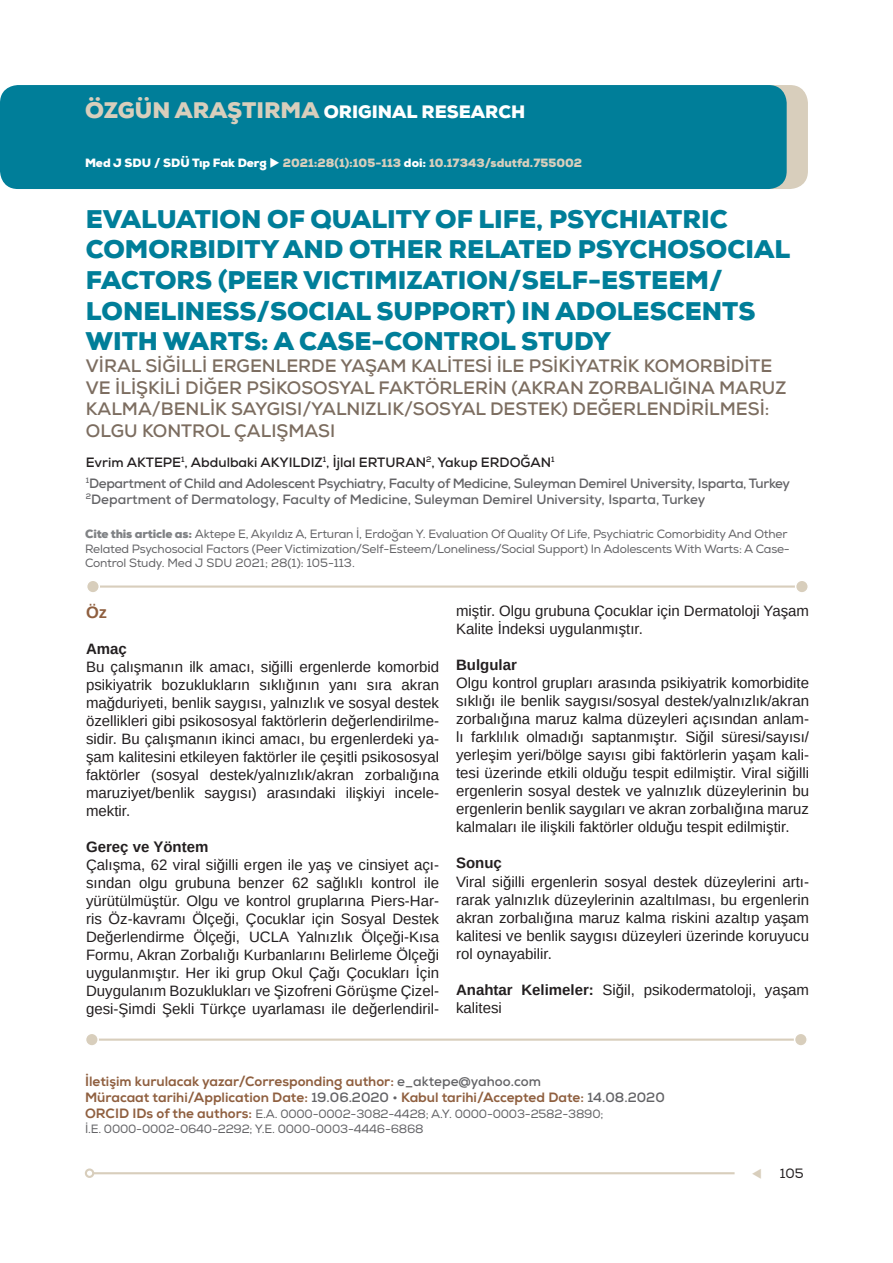
<style>
.page{position:relative;width:893px;height:1263px;background:#fff}
.page>*{position:absolute;margin:0;border:0;box-sizing:border-box;transform-origin:0 0}
.t1{font:900 25.5px/30.6px "Nexa";color:#007e99}
.t2{font:700 18px/21.6px "Nexa";color:#7c6d60}
.t3{font:900 18px "Nexa";color:#fff}
.t4{font:700 16.5px "Arimo";color:#8f5f3f}
.t5{font:15px/18px "Arimo";color:#231f20;text-align:justify}
.t6{font:700 15px "Arimo";color:#231f20}
.t7{font:700 13.5px/20.7px "Nexa";letter-spacing:-.01em;color:#636366}
.t8{font:800 13.5px/16.2px "Nexa";color:#8f5f3f}
.t9{font:13.5px "Nexa";color:#231f20}
.t10{font:12px/14.4px "Nexa";letter-spacing:-.015em;color:#636366}
.t11{font:900 12px "Nexa";color:#d8cebc}
.s1{font-size:22.5px;color:#d8cebc}
.s2{color:#fff}
.s3{color:#231f20}
.s4{font-weight:900;color:#808285}
.s5{font-weight:700}
.s6{font-weight:700;color:#636366}
.s7{font-weight:800;font-size:13.5px;color:#8f5f3f}
.s8{color:#d8cebc}
</style>
<div class="page">
<hr style="left:93px;top:1172px;width:642px;height:2px;background:#d8cebc">
<div style="left:85px;top:1168px;width:9px;height:10px;border:2px solid #d8cebc;border-radius:50%"></div>
<div style="left:16px;top:85px;width:792px;height:104px;background:#d8cebc;border-radius:18px"></div>
<div style="left:0;top:85px;width:787px;height:104px;background:#007e99;border-radius:18px"></div>
<hr style="left:90px;top:1038px;width:715px;height:3px;background:#d8cebc">
<div style="left:86px;top:1033px;width:12px;height:13px;background:#d8cebc;border-radius:50%"></div>
<div style="left:85px;top:1032px;width:14px;height:15px;border:2px solid #fff;border-radius:50%"></div>
<div style="left:794px;top:1033px;width:13px;height:13px;background:#d8cebc;border-radius:50%"></div>
<div style="left:794px;top:1032px;width:14px;height:15px;border:2px solid #fff;border-radius:50%"></div>
<hr style="left:91px;top:585px;width:715px;height:3px;background:#d8cebc">
<div style="left:87px;top:580px;width:12px;height:13px;background:#d8cebc;border-radius:50%"></div>
<div style="left:86px;top:579px;width:14px;height:15px;border:2px solid #fff;border-radius:50%"></div>
<div style="left:796px;top:580px;width:12px;height:13px;background:#d8cebc;border-radius:50%"></div>
<div style="left:795px;top:579px;width:14px;height:15px;border:2px solid #fff;border-radius:50%"></div>
<p class="t3" style="left:85px;top:100px;width:442px"><span class="s1">ÖZGÜN ARAŞTIRMA</span> ORIGINAL RESEARCH</p>
<p class="t11" style="left:85px;top:155px;width:499px"><span class="s2">Med J SDU / SDÜ Tıp Fak Derg</span> <span class="s2">◆</span> 2021:28(1):105-113 <span class="s2">doi:</span> 10.17343/sdutfd.755002</p>
<h1 class="t1" style="left:86px;top:204px;width:706px">EVALUATION OF QUALITY OF LIFE, PSYCHIATRIC COMORBIDITY AND OTHER RELATED PSYCHOSOCIAL FACTORS (PEER VICTIMIZATION/SELF-ESTEEM/ LONELINESS/SOCIAL SUPPORT) IN ADOLESCENTS WITH WARTS: A CASE-CONTROL STUDY</h1>
<p class="t2" style="left:86px;top:355px;width:702px">VİRAL SİĞİLLİ ERGENLERDE YAŞAM KALİTESİ İLE PSİKİYATRİK KOMORBİDİTE VE İLİŞKİLİ DİĞER PSİKOSOSYAL FAKTÖRLERİN (AKRAN ZORBALIĞINA MARUZ KALMA/BENLİK SAYGISI/YALNIZLIK/SOSYAL DESTEK) DEĞERLENDİRİLMESİ:<br>OLGU KONTROL ÇALIŞMASI</p>
<p class="t7" style="left:86px;top:452px;width:706px"><span class="s3">Evrim AKTEPE</span><sup>1</sup><span class="s3">, Abdulbaki AKYILDIZ</span><sup>1</sup><span class="s3">, İjlal ERTURAN</span><sup>2</sup><span class="s3">, Yakup ERDOĞAN</span><sup>1<br></sup><sup>1</sup>Department of Child and Adolescent Psychiatry, Faculty of Medicine, Suleyman Demirel University, Isparta, Turkey</p>
<p class="t7" style="left:86px;top:489px;width:621px"><sup>2</sup>Department of Dermatology, Faculty of Medicine, Suleyman Demirel University, Isparta, Turkey</p>
<p class="t10" style="left:85px;top:527px;width:706px"><span class="s4">Cite this article as:</span> Aktepe E, Akyıldız A, Erturan İ, Erdoğan Y. Evaluation Of Quality Of Life, Psychiatric Comorbidity And Other<br>Related Psychosocial Factors (Peer Victimization/Self-Esteem/Loneliness/Social Support) In Adolescents With Warts: A Case-<br>Control Study. Med J SDU 2021; 28(1): 105-113.</p>
<p class="t4" style="left:86px;top:600px;width:23px">Öz</p>
<p class="t6" style="left:86px;top:638px;width:42px">Amaç</p>
<p class="t5" style="left:86px;top:657px;width:354px">Bu çalışmanın ilk amacı, siğilli ergenlerde komorbid psikiyatrik bozuklukların sıklığının yanı sıra akran mağduriyeti, benlik saygısı, yalnızlık ve sosyal destek özellikleri gibi psikososyal faktörlerin değerlendirilme&shy;sidir. Bu çalışmanın ikinci amacı, bu ergenlerdeki ya&shy;şam kalitesini etkileyen faktörler ile çeşitli psikososyal faktörler (sosyal destek/yalnızlık/akran zorbalığına maruziyet/benlik saygısı) arasındaki ilişkiyi incele&shy;mektir.</p>
<p class="t6" style="left:86px;top:836px;width:124px">Gereç ve Yöntem</p>
<p class="t5" style="left:86px;top:855px;width:354px">Çalışma, 62 viral siğilli ergen ile yaş ve cinsiyet açı&shy;sından olgu grubuna benzer 62 sağlıklı kontrol ile yürütülmüştür. Olgu ve kontrol gruplarına Piers-Har&shy;ris Öz-kavramı Ölçeği, Çocuklar için Sosyal Destek Değerlendirme Ölçeği, UCLA Yalnızlık Ölçeği-Kısa Formu, Akran Zorbalığı Kurbanlarını Belirleme Ölçeği uygulanmıştır. Her iki grup Okul Çağı Çocukları İçin Duygulanım Bozuklukları ve Şizofreni Görüşme Çizel&shy;gesi-Şimdi Şekli Türkçe uyarlaması ile değerlendiril-</p>
<p class="t5" style="left:456px;top:602px;width:354px">miştir. Olgu grubuna Çocuklar için Dermatoloji Yaşam<br>Kalite İndeksi uygulanmıştır.</p>
<p class="t6" style="left:456px;top:655px;width:62px">Bulgular</p>
<p class="t5" style="left:456px;top:674px;width:354px">Olgu kontrol grupları arasında psikiyatrik komorbidite sıklığı ile benlik saygısı/sosyal destek/yalnızlık/akran zorbalığına maruz kalma düzeyleri açısından anlam&shy;lı farklılık olmadığı saptanmıştır. Siğil süresi/sayısı/ yerleşim yeri/bölge sayısı gibi faktörlerin yaşam kali&shy;tesi üzerinde etkili olduğu tespit edilmiştir. Viral siğilli ergenlerin sosyal destek ve yalnızlık düzeylerinin bu ergenlerin benlik saygıları ve akran zorbalığına maruz kalmaları ile ilişkili faktörler olduğu tespit edilmiştir.</p>
<p class="t6" style="left:456px;top:853px;width:47px">Sonuç</p>
<p class="t5" style="left:456px;top:872px;width:354px">Viral siğilli ergenlerin sosyal destek düzeylerini artı&shy;rarak yalnızlık düzeylerinin azaltılması, bu ergenlerin akran zorbalığına maruz kalma riskini azaltıp yaşam kalitesi ve benlik saygısı düzeyleri üzerinde koruyucu rol oynayabilir.</p>
<p class="t5" style="left:456px;top:980px;width:354px"><span class="s5">Anahtar Kelimeler:</span> Siğil, psikodermatoloji, yaşam kalitesi</p>
<p class="t8" style="left:85px;top:1073px;width:581px">İletişim kurulacak yazar/Corresponding author: <span class="s6">e_aktepe@yahoo.com<br></span>Müracaat tarihi/Application Date: <span class="s6">19.06.2020 •</span> Kabul tarihi/Accepted Date: <span class="s6">14.08.2020</span></p>
<p class="t10" style="left:85px;top:1107px;width:520px"><span class="s7">ORCID IDs of the authors:</span> E.A. 0000-0002-3082-4428; A.Y. 0000-0003-2582-3890;<br>İ.E. 0000-0002-0640-2292; Y.E. 0000-0003-4446-6868</p>
<p class="t9" style="left:751px;top:1165px;width:54px"><span class="s8">▼</span> 105</p>
</div>
